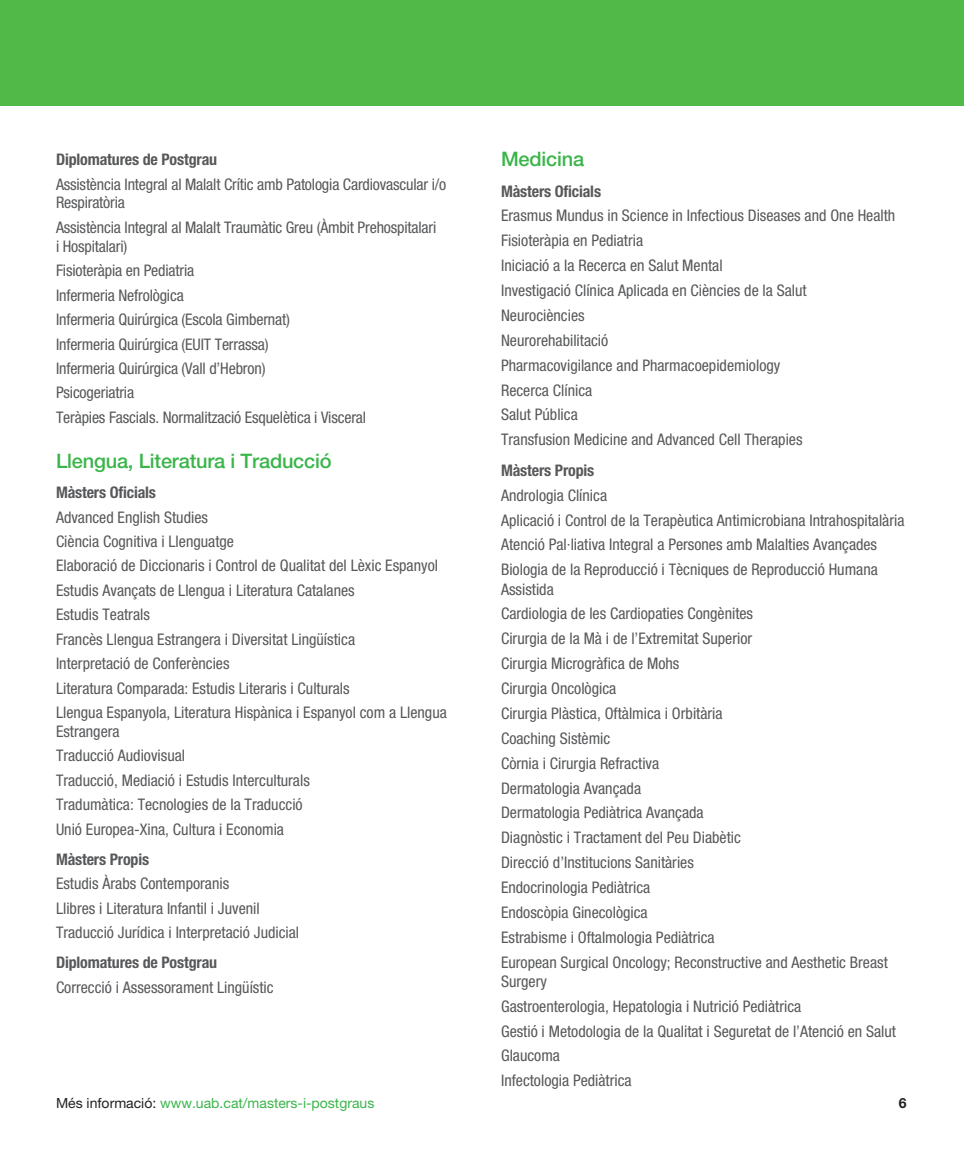
<style>
.page{position:relative;width:964px;height:1163px;background:#fff}
.page>*{position:absolute;margin:0;border:0;box-sizing:border-box;transform-origin:0 0}
.t1{font:500 20px "Helvetica Neue";letter-spacing:-.01em;color:#3ab54a}
.t2{font:condensed 16px/24.8px "Helvetica Neue LT Std";color:#57585a}
.t3{font:700 condensed 16px "Helvetica Neue";letter-spacing:-.01em;color:#57585a}
.t4{font:14px "Helvetica Neue";color:#3ab54a}
.t5{font:700 14px "Helvetica Neue";color:#231f20}
.s1{color:#231f20}
</style>
<div class="page">
<div style="left:0;top:0;width:964px;height:105px;background:#51b948"></div>
<p class="t3" style="left:56px;top:154px;width:163px">Diplomatures de Postgrau</p>
<p class="t2" style="left:56px;top:176px;width:392px;line-height:18.8px">Assistència Integral al Malalt Crític amb Patologia Cardiovascular i/o<br>Respiratòria</p>
<p class="t2" style="left:56px;top:219px;width:382px;line-height:18.8px">Assistència Integral al Malalt Traumàtic Greu (Àmbit Prehospitalari i Hospitalari)</p>
<p class="t2" style="left:56px;top:260px;width:312px">Fisioteràpia en Pediatria<br>Infermeria Nefrològica<br>Infermeria Quirúrgica (Escola Gimbernat)<br>Infermeria Quirúrgica (EUIT Terrassa)<br>Infermeria Quirúrgica (Vall d’Hebron)<br>Psicogeriatria<br>Teràpies Fascials. Normalització Esquelètica i Visceral</p>
<p class="t1" style="left:56px;top:453px;width:277px">Llengua, Literatura i Traducció</p>
<p class="t3" style="left:56px;top:486px;width:102px">Màsters Oficials</p>
<p class="t2" style="left:56px;top:506px;width:392px">Advanced English Studies<br>Ciència Cognitiva i Llenguatge<br>Elaboració de Diccionaris i Control de Qualitat del Lèxic Espanyol Estudis Avançats de Llengua i Literatura Catalanes<br>Estudis Teatrals<br>Francès Llengua Estrangera i Diversitat Lingüística<br>Interpretació de Conferències<br>Literatura Comparada: Estudis Literaris i Culturals<br>Llengua Espanyola, Literatura Hispànica i Espanyol com a Llengua</p>
<p class="t2" style="left:56px;top:720px;width:255px">Estrangera<br>Traducció Audiovisual<br>Traducció, Mediació i Estudis Interculturals<br>Tradumàtica: Tecnologies de la Traducció<br>Unió Europea-Xina, Cultura i Economia</p>
<p class="t3" style="left:56px;top:853px;width:95px">Màsters Propis</p>
<p class="t2" style="left:56px;top:872px;width:245px">Estudis Àrabs Contemporanis<br>Llibres i Literatura Infantil i Juvenil<br>Traducció Jurídica i Interpretació Judicial</p>
<p class="t3" style="left:56px;top:957px;width:163px">Diplomatures de Postgrau</p>
<p class="t2" style="left:56px;top:976px;width:219px">Correcció i Assessorament Lingüístic</p>
<p class="t1" style="left:501px;top:152px;width:85px">Medicina</p>
<p class="t3" style="left:501px;top:185px;width:102px">Màsters Oficials</p>
<p class="t2" style="left:501px;top:205px;width:396px">Erasmus Mundus in Science in Infectious Diseases and One Health Fisioteràpia en Pediatria<br>Iniciació a la Recerca en Salut Mental<br>Investigació Clínica Aplicada en Ciències de la Salut<br>Neurociències<br>Neurorehabilitació<br>Pharmacovigilance and Pharmacoepidemiology<br>Recerca Clínica<br>Salut Pública<br>Transfusion Medicine and Advanced Cell Therapies</p>
<p class="t3" style="left:501px;top:464px;width:95px">Màsters Propis</p>
<p class="t2" style="left:501px;top:484px;width:405px">Andrologia Clínica<br>Aplicació i Control de la Terapèutica Antimicrobiana Intrahospitalària Atenció Pal·liativa Integral a Persones amb Malalties Avançades Biologia de la Reproducció i Tècniques de Reproducció Humana</p>
<p class="t2" style="left:501px;top:578px;width:388px">Assistida<br>Cardiologia de les Cardiopaties Congènites<br>Cirurgia de la Mà i de l’Extremitat Superior<br>Cirurgia Microgràfica de Mohs<br>Cirurgia Oncològica<br>Cirurgia Plàstica, Oftàlmica i Orbitària<br>Coaching Sistèmic<br>Còrnia i Cirurgia Refractiva<br>Dermatologia Avançada<br>Dermatologia Pediàtrica Avançada<br>Diagnòstic i Tractament del Peu Diabètic<br>Direcció d’Institucions Sanitàries<br>Endocrinologia Pediàtrica<br>Endoscòpia Ginecològica<br>Estrabisme i Oftalmologia Pediàtrica<br>European Surgical Oncology; Reconstructive and Aesthetic Breast</p>
<p class="t2" style="left:501px;top:970px;width:397px">Surgery<br>Gastroenterologia, Hepatologia i Nutrició Pediàtrica<br>Gestió i Metodologia de la Qualitat i Seguretat de l’Atenció en Salut Glaucoma<br>Infectologia Pediàtrica</p>
<p class="t4" style="left:56px;top:1098px;width:320px"><span class="s1">Més informació:</span> www.uab.cat/masters-i-postgraus</p>
<p class="t5" style="left:899px;top:1098px;width:9px">6</p>
</div>
